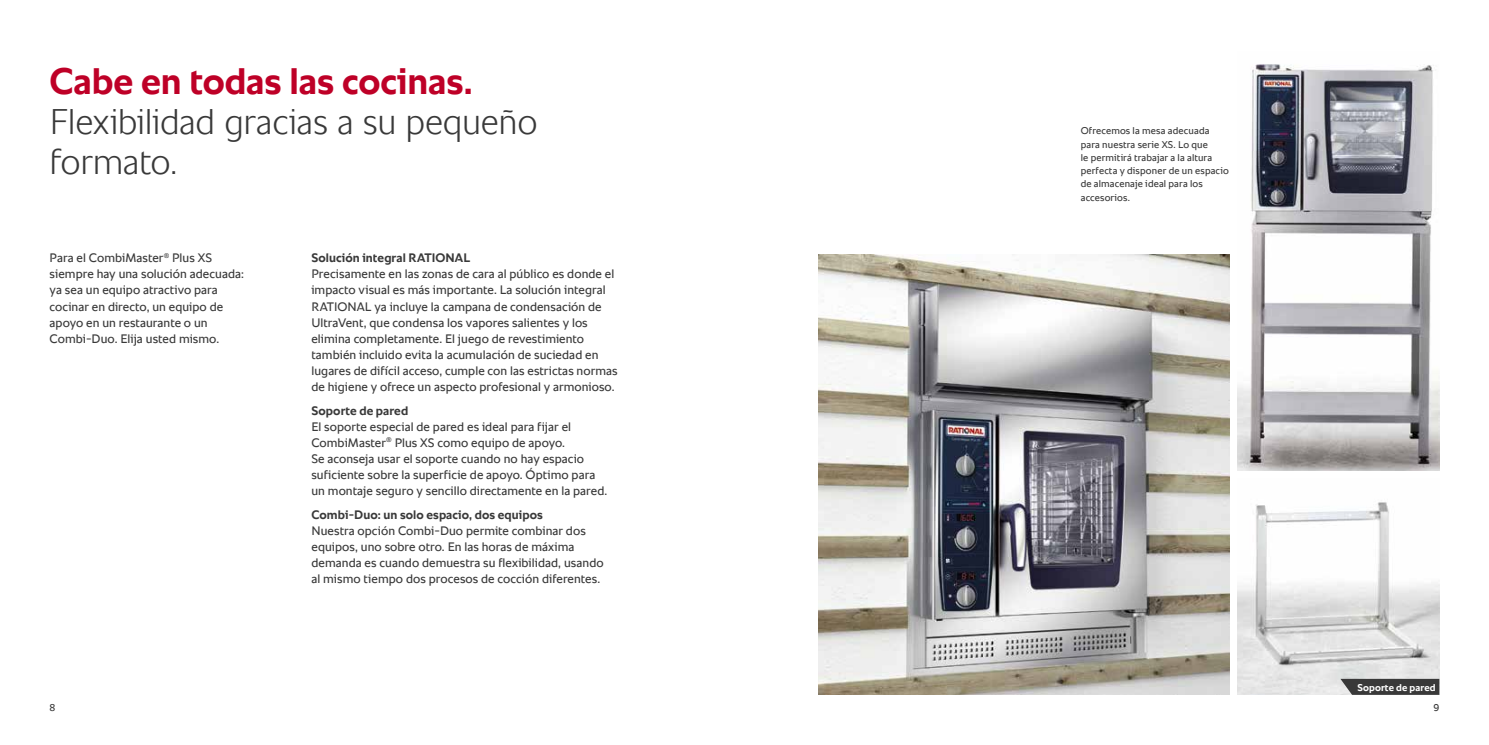
<style>
.page{position:relative;width:1489px;height:745px;background:#fff}
.page>*{position:absolute;margin:0;border:0;box-sizing:border-box;transform-origin:0 0}
.t1{font:700 37.5px "RATIONAL Sans TT";letter-spacing:-.005em;color:#be0027}
.t2{font:300 36.25px/40px "RATIONAL Sans TT";letter-spacing:-.01em;color:#393939}
.t3{font:12.5px/16px "RATIONAL Sans TT";letter-spacing:.005em;color:#393939}
.t4{font:700 12.5px "RATIONAL Sans TT";letter-spacing:.005em;color:#393939}
.t5{font:10px/13.2px "RATIONAL Sans TT";letter-spacing:.015em;color:#393939}
.t6{font:700 10px "RATIONAL Sans TT";letter-spacing:.015em;color:#fff}
</style>
<div class="page">
<img style="left:1237px;top:64px;width:202px;height:406px">
<img style="left:1237px;top:502px;width:202px;height:192px">
<svg style="left:1340px;top:678px;width:99px;height:16px;background:#4c4c4c"></svg>
<img style="left:819px;top:254px;width:410px;height:440px">
<h1 class="t1" style="left:50px;top:54px;width:424px">Cabe en todas las cocinas.</h1>
<h2 class="t2" style="left:50px;top:102px;width:489px">Flexibilidad gracias a su pequeño formato.</h2>
<p class="t3" style="left:50px;top:250px;width:196px">Para el CombiMaster<sup>®</sup> Plus XS siempre hay una solución adecuada: ya sea un equipo atractivo para cocinar en directo, un equipo de apoyo en un restaurante o un<br>Combi-Duo. Elija usted mismo.</p>
<p class="t4" style="left:311px;top:249px;width:160px">Solución integral RATIONAL</p>
<p class="t3" style="left:311px;top:266px;width:308px">Precisamente en las zonas de cara al público es donde el impacto visual es más importante. La solución integral RATIONAL ya incluye la campana de condensación de UltraVent, que condensa los vapores salientes y los elimina completamente. El juego de revestimiento también incluido evita la acumulación de suciedad en lugares de difícil acceso, cumple con las estrictas normas de higiene y ofrece un aspecto profesional y armonioso.</p>
<p class="t4" style="left:311px;top:401px;width:98px">Soporte de pared</p>
<p class="t3" style="left:311px;top:418px;width:297px">El soporte especial de pared es ideal para fijar el CombiMaster<sup>®</sup> Plus XS como equipo de apoyo.<br>Se aconseja usar el soporte cuando no hay espacio suficiente sobre la superficie de apoyo. Óptimo para un montaje seguro y sencillo directamente en la pared.</p>
<p class="t4" style="left:311px;top:505px;width:233px">Combi-Duo: un solo espacio, dos equipos</p>
<p class="t3" style="left:311px;top:522px;width:294px">Nuestra opción Combi-Duo permite combinar dos equipos, uno sobre otro. En las horas de máxima demanda es cuando demuestra su flexibilidad, usando al mismo tiempo dos procesos de cocción diferentes.</p>
<p class="t5" style="left:1080px;top:124px;width:150px">Ofrecemos la mesa adecuada para nuestra serie XS. Lo que<br>le permitirá trabajar a la altura perfecta y disponer de un espacio de almacenaje ideal para los accesorios.</p>
<p class="t6" style="left:1357px;top:679px;width:80px">Soporte de pared</p>
<p class="t5" style="left:50px;top:700px;width:7px">8</p>
<p class="t5" style="left:1433px;top:700px;width:7px">9</p>
</div>
